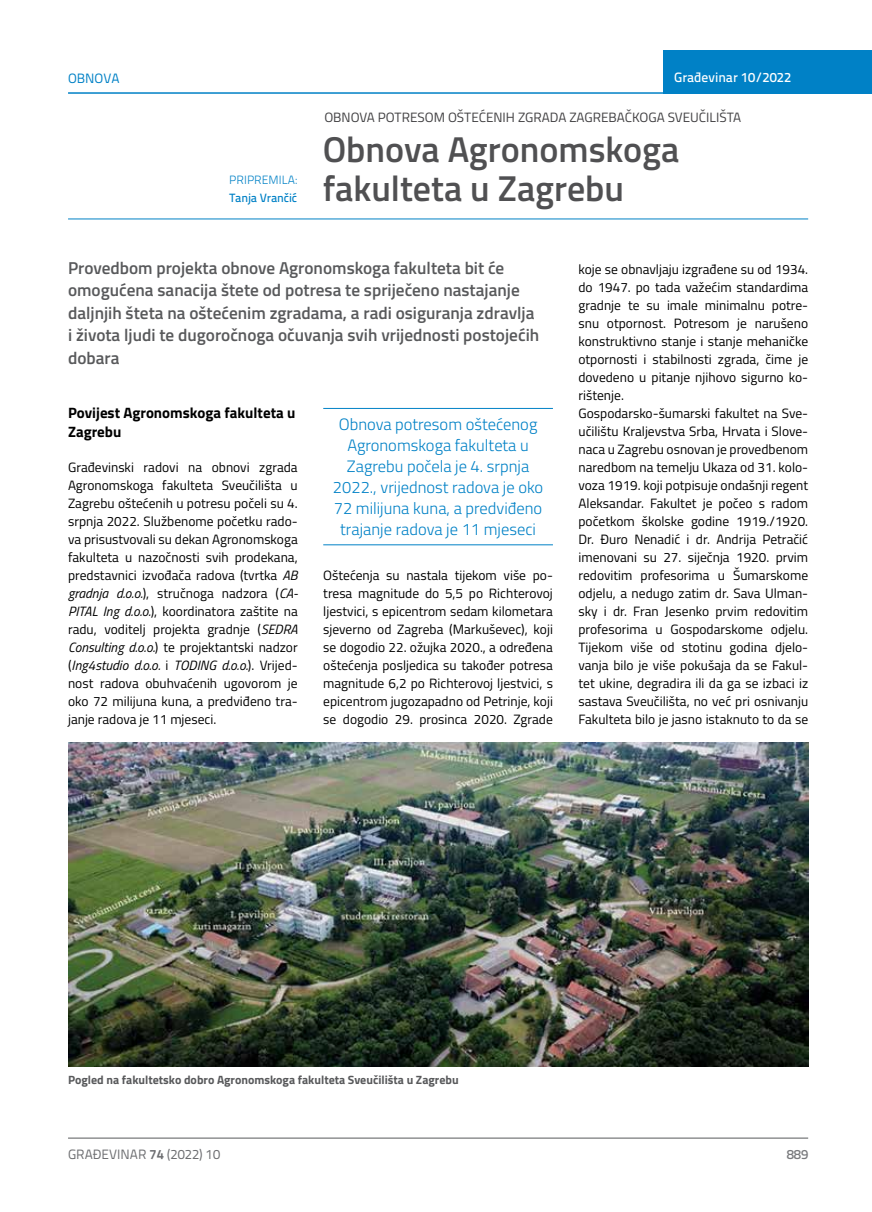
<style>
.page{position:relative;width:872px;height:1212px;background:#fff}
.page>*{position:absolute;margin:0;border:0;box-sizing:border-box;transform-origin:0 0}
.t1{font:600 36px/39px "Titillium";color:#505052}
.t2{font:600 17.25px/22.5px "Titillium";color:#58595b}
.t3{font:300 16.5px/21px "Titillium";color:#0081c6;text-align:center}
.t4{font:700 15px/19.5px "Titillium";color:#000}
.t5{font:13.5px/18px "Titillium";color:#000;text-align:justify}
.t6{font:13.5px "Titillium";color:#414042}
.t7{font:13.5px "Titillium Text 22 L";color:#6d6e71}
.t8{font:500 13.5px "Titillium Text 22 L";color:#fff}
.t9{font:13.5px "Titillium Text 22 L";color:#0081c6}
.t10{font:500 13.5px "Titillium Text 22 L";color:#797a7d}
.t11{font:700 12px "Titillium";color:#58595b}
.t12{font:500 12px "Titillium Text 22 L";letter-spacing:-.01em;color:#0081c6}
.t13{font:300 12px "Titillium Text 22 L";color:#0081c6}
.s1{font-style:italic}
.s2{font-weight:700}
</style>
<div class="page">
<div style="left:663px;top:50px;width:209px;height:44px;background:#0081c6"></div>
<hr style="left:68px;top:92px;width:804px;height:2px;background:#0081c6">
<hr style="left:68px;top:1138px;width:740px;height:1px;background:#58595b">
<hr style="left:323px;top:408px;width:230px;height:1px;background:#0081c6">
<hr style="left:323px;top:544px;width:230px;height:1px;background:#0081c6">
<hr style="left:68px;top:219px;width:740px;height:1px;background:#0081c6">
<img style="left:68px;top:742px;width:740px;height:324px">
<p class="t9" style="left:68px;top:68px;width:53px">OBNOVA</p>
<p class="t8" style="left:674px;top:67px;width:118px">Građevinar 10/2022</p>
<p class="t13" style="left:229px;top:171px;width:69px">PRIPREMILA:</p>
<p class="t12" style="left:229px;top:188px;width:69px">Tanja Vrančić</p>
<p class="t6" style="left:324px;top:107px;width:418px">OBNOVA POTRESOM OŠTEĆENIH ZGRADA ZAGREBAČKOGA SVEUČILIŠTA</p>
<h1 class="t1" style="left:323px;top:128px;width:358px">Obnova Agronomskoga fakulteta u Zagrebu</h1>
<p class="t2" style="left:68px;top:256px;width:473px">Provedbom projekta obnove Agronomskoga fakulteta bit će omogućena sanacija štete od potresa te spriječeno nastajanje daljnjih šteta na oštećenim zgradama, a radi osiguranja zdravlja i života ljudi te dugoročnoga očuvanja svih vrijednosti postojećih dobara</p>
<p class="t4" style="left:68px;top:402px;width:229px">Povijest Agronomskoga fakulteta u<br>Zagrebu</p>
<p class="t5" style="left:68px;top:457px;width:231px">Građevinski radovi na obnovi zgrada Agronomskoga fakulteta Sveučilišta u Zagrebu oštećenih u potresu počeli su 4. srpnja 2022. Službenome početku rado&shy;va prisustvovali su dekan Agronomskoga fakulteta u nazočnosti svih prodekana, predstavnici izvođača radova (tvrtka <span class="s1">AB gradnja d.o.o.</span>), stručnoga nadzora (<span class="s1">CA-PITAL Ing d.o.o.</span>), koordinatora zaštite na radu, voditelj projekta gradnje (<span class="s1">SEDRA Consulting d.o.o.</span>) te projektantski nadzor (<span class="s1">Ing4studio d.o.o.</span> i <span class="s1">TODING d.o.o.</span>). Vrijed&shy;nost radova obuhvaćenih ugovorom je oko 72 milijuna kuna, a predviđeno tra&shy;janje radova je 11 mjeseci.</p>
<p class="t3" style="left:333px;top:412px;width:212px">Obnova potresom oštećenog<br>Agronomskoga fakulteta u<br>Zagrebu počela je 4. srpnja<br>2022., vrijednost radova je oko<br>72 milijuna kuna, a predviđeno trajanje radova je 11 mjeseci</p>
<p class="t5" style="left:323px;top:565px;width:231px">Oštećenja su nastala tijekom više po&shy;tresa magnitude do 5,5 po Richterovoj ljestvici, s epicentrom sedam kilometara sjeverno od Zagreba (Markuševec), koji se dogodio 22. ožujka 2020., a određena oštećenja posljedica su također potresa magnitude 6,2 po Richterovoj ljestvici, s epicentrom jugozapadno od Petrinje, koji se dogodio 29. prosinca 2020. Zgrade</p>
<p class="t5" style="left:578px;top:259px;width:231px;text-align:left">koje se obnavljaju izgrađene su od 1934. do 1947. po tada važećim standardima gradnje te su imale minimalnu potre&shy;snu otpornost. Potresom je narušeno konstruktivno stanje i stanje mehaničke otpornosti i stabilnosti zgrada, čime je dovedeno u pitanje njihovo sigurno ko&shy;rištenje.<br>Gospodarsko-šumarski fakultet na Sve&shy;učilištu Kraljevstva Srba, Hrvata i Slove&shy;naca u Zagrebu osnovan je provedbenom naredbom na temelju Ukaza od 31. kolo&shy;voza 1919. koji potpisuje ondašnji regent Aleksandar. Fakultet je počeo s radom početkom školske godine 1919./1920.<br>Dr. Đuro Nenadić i dr. Andrija Petračić imenovani su 27. siječnja 1920. prvim redovitim profesorima u Šumarskome odjelu, a nedugo zatim dr. Sava Ulman&shy;sky i dr. Fran Jesenko prvim redovitim profesorima u Gospodarskome odjelu.<br>Tijekom više od stotinu godina djelo&shy;vanja bilo je više pokušaja da se Fakul&shy;tet ukine, degradira ili da ga se izbaci iz sastava Sveučilišta, no već pri osnivanju Fakulteta bilo je jasno istaknuto to da se</p>
<p class="t11" style="left:68px;top:1071px;width:392px">Pogled na fakultetsko dobro Agronomskoga fakulteta Sveučilišta u Zagrebu</p>
<p class="t7" style="left:68px;top:1144px;width:154px">GRAĐEVINAR <span class="s2">74</span> (2022) 10</p>
<p class="t10" style="left:786px;top:1144px;width:23px">889</p>
</div>
